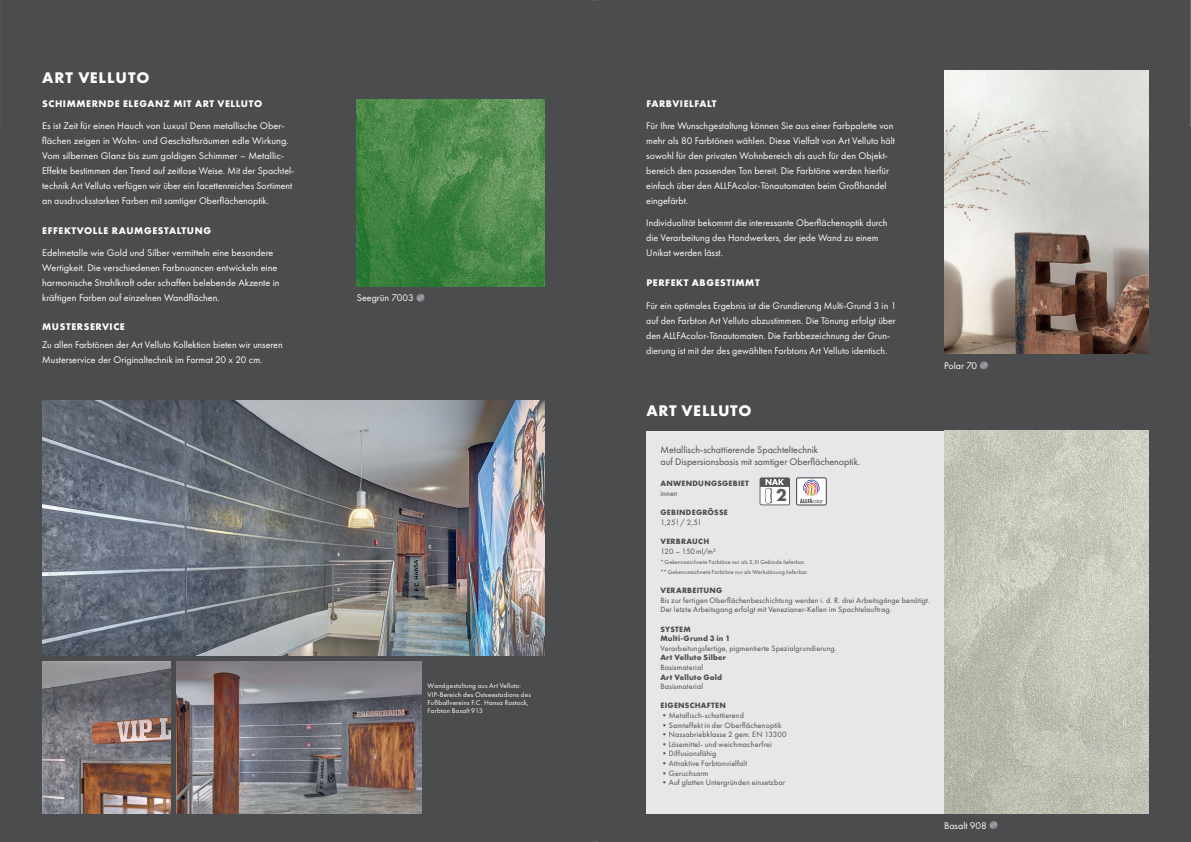
<style>
.page{position:relative;width:1191px;height:842px;background:#fff}
.page>*{position:absolute;margin:0;border:0;box-sizing:border-box;transform-origin:0 0}
.t1{font:700 16px "Futura PT";letter-spacing:.05em;color:#fff}
.t2{font:700 15.6px "Futura";color:#57585a}
.t3{font:10px/15px "Futura PT";color:#fff}
.t4{font:700 10px "Futura PT";letter-spacing:.06em;color:#fff}
.t5{font:10px/12px "Futura PT";color:#4b4c4d}
.t6{font:8px/9.6px "Futura PT";letter-spacing:.015em;color:#4b4c4d}
.t7{font:700 8px/9.6px "Futura PT";letter-spacing:.03em;color:#4b4c4d}
.t8{font:7px/8.4px "Futura PT";letter-spacing:.02em;color:#fff}
.t9{font:6px/9.6px "Futura PT";letter-spacing:.025em;color:#4b4c4d}
</style>
<div class="page">
<div style="left:0;top:0;width:595px;height:842px;background:#4b4c4d"></div>
<img style="left:42px;top:401px;width:502px;height:255px">
<img style="left:176px;top:661px;width:246px;height:153px">
<img style="left:42px;top:661px;width:129px;height:153px">
<img style="left:357px;top:99px;width:187px;height:187px">
<div style="left:415px;top:292px;width:11px;height:11px;background:#231f20;opacity:.5"></div>
<div style="left:595px;top:0;width:596px;height:842px;background:#4b4c4d"></div>
<img style="left:944px;top:431px;width:204px;height:383px">
<div style="left:988px;top:819px;width:11px;height:11px;background:#231f20;opacity:.5"></div>
<div style="left:646px;top:431px;width:298px;height:383px;background:#e6e7e9"></div>
<svg style="left:759px;top:477px;width:31px;height:29px"></svg>
<svg style="left:796px;top:477px;width:31px;height:29px"></svg>
<img style="left:944px;top:71px;width:204px;height:283px">
<div style="left:979px;top:359px;width:10px;height:11px;background:#231f20;opacity:.5"></div>
<svg style="left:1190px;top:0;width:1px;height:127px"></svg>
<h1 class="t1" style="left:42px;top:67px;width:109px">ART VELLUTO</h1>
<p class="t4" style="left:42px;top:97px;width:221px">SCHIMMERNDE ELEGANZ MIT ART VELLUTO</p>
<p class="t3" style="left:42px;top:118px;width:254px">Es ist Zeit für einen Hauch von Luxus! Denn metallische Ober&shy;flächen zeigen in Wohn- und Geschäftsräumen edle Wirkung.<br>Vom silbernen Glanz bis zum goldigen Schimmer – Metallic-Effekte bestimmen den Trend auf zeitlose Weise. Mit der Spachtel&shy;technik Art Velluto verfügen wir über ein facettenreiches Sortiment an ausdrucksstarken Farben mit samtiger Oberflächenoptik.</p>
<p class="t4" style="left:42px;top:225px;width:170px">EFFEKTVOLLE RAUMGESTALTUNG</p>
<p class="t3" style="left:42px;top:245px;width:239px">Edelmetalle wie Gold und Silber vermitteln eine besondere Wertigkeit. Die verschiedenen Farbnuancen entwickeln eine harmonische Strahlkraft oder schaffen belebende Akzente in kräftigen Farben auf einzelnen Wandflächen.</p>
<p class="t4" style="left:42px;top:321px;width:84px">MUSTERSERVICE</p>
<p class="t3" style="left:42px;top:337px;width:242px">Zu allen Farbtönen der Art Velluto Kollektion bieten wir unseren<br>Musterservice der Originaltechnik im Format 20 x 20 cm.</p>
<p class="t3" style="left:357px;top:290px;width:58px">Seegrün 7003</p>
<p class="t8" style="left:427px;top:681px;width:105px">Wandgestaltung aus Art Velluto:<br>VIP-Bereich des Ostseestadions des<br>Fußballvereins F.C. Hansa Rostock,<br>Farbton Basalt 913</p>
<p class="t4" style="left:646px;top:97px;width:72px">FARBVIELFALT</p>
<p class="t3" style="left:646px;top:118px;width:250px">Für Ihre Wunschgestaltung können Sie aus einer Farbpalette von mehr als 80 Farbtönen wählen. Diese Vielfalt von Art Velluto hält sowohl für den privaten Wohnbereich als auch für den Objekt&shy;bereich den passenden Ton bereit. Die Farbtöne werden hierfür einfach über den ALLFAcolor-Tönautomaten beim Großhandel eingefärbt.</p>
<p class="t3" style="left:646px;top:215px;width:243px">Individualität bekommt die interessante Oberflächenoptik durch die Verarbeitung des Handwerkers, der jede Wand zu einem<br>Unikat werden lässt.</p>
<p class="t4" style="left:646px;top:277px;width:115px">PERFEKT ABGESTIMMT</p>
<p class="t3" style="left:646px;top:298px;width:251px">Für ein optimales Ergebnis ist die Grundierung Multi-Grund 3 in 1 auf den Farbton Art Velluto abzustimmen. Die Tönung erfolgt über den ALLFAcolor-Tönautomaten. Die Farbbezeichnung der Grun&shy;dierung ist mit der des gewählten Farbtons Art Velluto identisch.</p>
<h1 class="t1" style="left:646px;top:400px;width:106px">ART VELLUTO</h1>
<p class="t5" style="left:660px;top:443px;width:201px">Metallisch-schattierende Spachteltechnik<br>auf Dispersionsbasis mit samtiger Oberflächenoptik.</p>
<p class="t7" style="left:660px;top:479px;width:90px">ANWENDUNGSGEBIET</p>
<p class="t6" style="left:660px;top:488px;width:19px">innen</p>
<p class="t7" style="left:660px;top:507px;width:69px">GEBINDEGRÖSSE</p>
<p class="t6" style="left:660px;top:517px;width:42px">1,25l / 2,5l</p>
<p class="t7" style="left:660px;top:536px;width:50px">VERBRAUCH</p>
<p class="t6" style="left:660px;top:546px;width:57px">120 – 150ml/m²</p>
<p class="t9" style="left:660px;top:557px;width:149px">*Gekennzeichnete Farbtöne nur als 2,5l Gebinde lieferbar. **Gekennzeichnete Farbtöne nur als Werkstönung lieferbar.</p>
<p class="t7" style="left:660px;top:585px;width:63px">VERARBEITUNG</p>
<p class="t6" style="left:660px;top:595px;width:271px">Bis zur fertigen Oberflächenbeschichtung werden i. d. R. drei Arbeitsgänge benötigt.<br>Der letzte Arbeitsgang erfolgt mit Venezianer-Kellen im Spachtelauftrag.</p>
<p class="t7" style="left:660px;top:624px;width:71px">SYSTEM<br>Multi-Grund 3 in 1</p>
<p class="t6" style="left:660px;top:643px;width:178px">Verarbeitungsfertige, pigmentierte Spezialgrundierung.</p>
<p class="t7" style="left:660px;top:653px;width:67px">Art Velluto Silber</p>
<p class="t6" style="left:660px;top:662px;width:44px">Basismaterial</p>
<p class="t7" style="left:660px;top:672px;width:63px">Art Velluto Gold</p>
<p class="t6" style="left:660px;top:682px;width:44px">Basismaterial</p>
<p class="t7" style="left:660px;top:701px;width:67px">EIGENSCHAFTEN</p>
<p class="t6" style="left:660px;top:710px;width:85px">•Metallisch-schattierend</p>
<p class="t6" style="left:660px;top:720px;width:122px">•Samteffekt in der Oberflächenoptik</p>
<p class="t6" style="left:660px;top:730px;width:128px">•Nassabriebklasse 2 gem. EN 13300</p>
<p class="t6" style="left:660px;top:739px;width:113px">•Lösemittel- und weichmacherfrei</p>
<p class="t6" style="left:660px;top:749px;width:57px">•Diffusionsfähig</p>
<p class="t6" style="left:660px;top:758px;width:88px">•Attraktive Farbtonvielfalt</p>
<p class="t6" style="left:660px;top:768px;width:49px">•Geruchsarm</p>
<p class="t6" style="left:660px;top:778px;width:126px">•Auf glatten Untergründen einsetzbar</p>
<h2 class="t2" style="left:776px;top:485px;width:12px">2</h2>
<p class="t3" style="left:944px;top:358px;width:35px">Polar 70</p>
<p class="t3" style="left:944px;top:818px;width:44px">Basalt 908</p>
</div>
